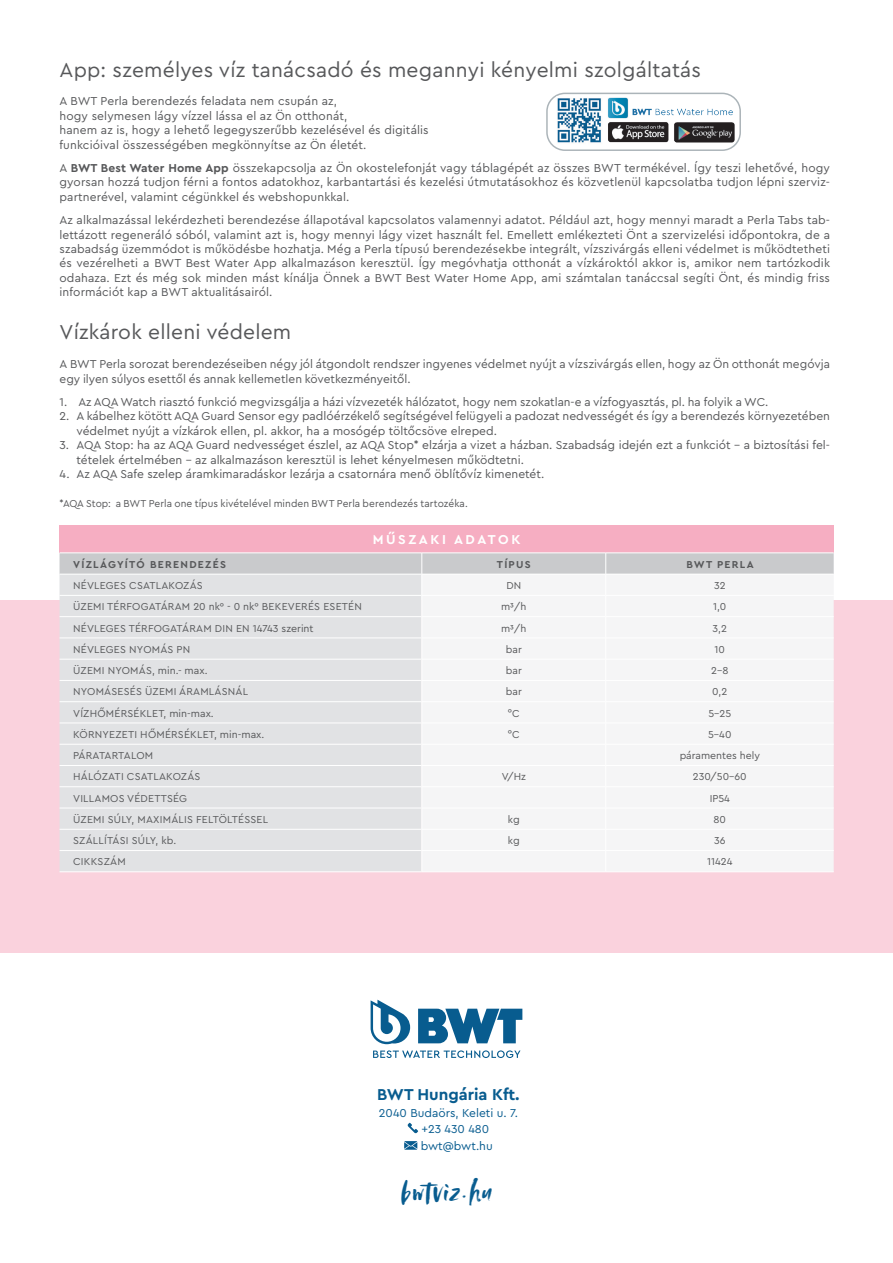
<style>
.page{position:relative;width:893px;height:1263px;background:#fff}
.page>*{position:absolute;margin:0;border:0;box-sizing:border-box;transform-origin:0 0}
.t1{font:30px "Avallon";letter-spacing:.06em;color:#085c8f}
.Content_Subline{font:21px "Cera PRO";letter-spacing:.01em;color:#57585a}
.Best-Nummern{font:700 16.5px "Cera PRO";color:#085c8f}
.Subline{font:700 13.5px "Cera PRO";letter-spacing:.19em;color:#fff}
.Copy{font:12px/14.4px "Cera PRO";color:#57585a}
.Best-Nummern-2{font:12px "Cera PRO";color:#085c8f}
.Chart{font:10.5px "Cera PRO";letter-spacing:.02em;color:#57585a}
.t2{font:700 10.5px "Cera PRO";letter-spacing:.12em;color:#57585a}
.Chart-2{font:10.5px "Cera PRO";color:#57585a}
.s1{font-weight:700}
</style>
<div class="page">
<div style="left:0;top:600px;width:893px;height:352px;background:#fad2dd"></div>
<svg style="left:407px;top:1123px;width:11px;height:10px"></svg>
<svg style="left:404px;top:1141px;width:13px;height:9px"></svg>
<svg style="left:373px;top:1050px;width:147px;height:8px"></svg>
<svg style="left:418px;top:1009px;width:104px;height:34px"></svg>
<svg style="left:371px;top:1000px;width:39px;height:44px"></svg>
<div style="left:60px;top:525px;width:774px;height:28px;background:#f6aec2"></div>
<hr style="left:60px;top:871px;width:362px;height:1px;background:#fff">
<svg style="left:60px;top:553px;width:774px;height:318px"></svg>
<hr style="left:422px;top:574px;width:184px;height:1px;background:#fff">
<hr style="left:606px;top:574px;width:228px;height:1px;background:#fff">
<hr style="left:422px;top:595px;width:184px;height:1px;background:#fff">
<hr style="left:606px;top:595px;width:228px;height:1px;background:#fff">
<hr style="left:422px;top:616px;width:184px;height:1px;background:#fff">
<hr style="left:606px;top:616px;width:228px;height:1px;background:#fff">
<hr style="left:422px;top:638px;width:184px;height:1px;background:#fff">
<hr style="left:606px;top:638px;width:228px;height:1px;background:#fff">
<hr style="left:422px;top:659px;width:184px;height:1px;background:#fff">
<hr style="left:606px;top:659px;width:228px;height:1px;background:#fff">
<hr style="left:422px;top:680px;width:184px;height:1px;background:#fff">
<hr style="left:606px;top:680px;width:228px;height:1px;background:#fff">
<hr style="left:422px;top:701px;width:184px;height:1px;background:#fff">
<hr style="left:606px;top:701px;width:228px;height:1px;background:#fff">
<hr style="left:422px;top:723px;width:184px;height:1px;background:#fff">
<hr style="left:606px;top:723px;width:228px;height:1px;background:#fff">
<hr style="left:422px;top:744px;width:184px;height:1px;background:#fff">
<hr style="left:606px;top:744px;width:228px;height:1px;background:#fff">
<hr style="left:422px;top:765px;width:184px;height:1px;background:#fff">
<hr style="left:606px;top:765px;width:228px;height:1px;background:#fff">
<hr style="left:422px;top:786px;width:184px;height:1px;background:#fff">
<hr style="left:606px;top:786px;width:228px;height:1px;background:#fff">
<hr style="left:422px;top:808px;width:184px;height:1px;background:#fff">
<hr style="left:606px;top:808px;width:228px;height:1px;background:#fff">
<hr style="left:422px;top:829px;width:184px;height:1px;background:#fff">
<hr style="left:606px;top:829px;width:228px;height:1px;background:#fff">
<hr style="left:422px;top:850px;width:184px;height:1px;background:#fff">
<hr style="left:606px;top:850px;width:228px;height:1px;background:#fff">
<hr style="left:422px;top:871px;width:184px;height:1px;background:#fff">
<hr style="left:606px;top:871px;width:228px;height:1px;background:#fff">
<div style="left:546px;top:93px;width:195px;height:58px;border:2px solid #828f96;border-radius:18px"></div>
<img style="left:550px;top:92px;width:187px;height:57px">
<p class="Content_Subline" style="left:60px;top:55px;width:643px">App: személyes víz tanácsadó és megannyi kényelmi szolgáltatás</p>
<p class="Copy" style="left:60px;top:94px;width:279px">A BWT Perla berendezés feladata nem csupán az,</p>
<p class="Copy" style="left:60px;top:108px;width:289px">hogy selymesen lágy vízzel lássa el az Ön otthonát,</p>
<p class="Copy" style="left:60px;top:122px;width:371px">hanem az is, hogy a lehető legegyszerűbb kezelésével és digitális</p>
<p class="Copy" style="left:60px;top:137px;width:308px">funkcióival összességében megkönnyítse az Ön életét.</p>
<p class="Copy" style="left:60px;top:160px;width:772px;text-align:justify">A <span class="s1">BWT Best Water Home App</span> összekapcsolja az Ön okostelefonját vagy táblagépét az összes BWT termékével. Így teszi lehetővé, hogy gyorsan hozzá tudjon férni a fontos adatokhoz, karbantartási és kezelési útmutatásokhoz és közvetlenül kapcsolatba tudjon lépni szerviz&shy;partnerével, valamint cégünkkel és webshopunkkal.</p>
<p class="Copy" style="left:60px;top:212px;width:772px;text-align:justify">Az alkalmazással lekérdezheti berendezése állapotával kapcsolatos valamennyi adatot. Például azt, hogy mennyi maradt a Perla Tabs tab&shy;lettázott regeneráló sóból, valamint azt is, hogy mennyi lágy vizet használt fel. Emellett emlékezteti Önt a szervizelési időpontokra, de a szabadság üzemmódot is működésbe hozhatja. Még a Perla típusú berendezésekbe integrált, vízszivárgás elleni védelmet is működtetheti és vezérelheti a BWT Best Water App alkalmazáson keresztül. Így megóvhatja otthonát a vízkároktól akkor is, amikor nem tartózkodik odahaza. Ezt és még sok minden mást kínálja Önnek a BWT Best Water Home App, ami számtalan tanáccsal segíti Önt, és mindig friss információt kap a BWT aktualitásairól.</p>
<p class="Content_Subline" style="left:60px;top:318px;width:233px">Vízkárok elleni védelem</p>
<p class="Copy" style="left:60px;top:356px;width:772px">A BWT Perla sorozat berendezéseiben négy jól átgondolt rendszer ingyenes védelmet nyújt a vízszivárgás ellen, hogy az Ön otthonát megóvja egy ilyen súlyos esettől és annak kellemetlen következményeitől.</p>
<p class="Copy" style="left:60px;top:394px;width:710px">1. Az AQA Watch riasztó funkció megvizsgálja a házi vízvezeték hálózatot, hogy nem szokatlan-e a vízfogyasztás, pl. ha folyik a WC.</p>
<p class="Copy" style="left:77px;top:409px;width:755px;text-indent:-17px">2. A kábelhez kötött AQA Guard Sensor egy padlóérzékelő segítségével felügyeli a padozat nedvességét és így a berendezés környezetében védelmet nyújt a vízkárok ellen, pl. akkor, ha a mosógép töltőcsöve elreped.</p>
<p class="Copy" style="left:77px;top:437px;width:755px;text-indent:-17px">3. AQA Stop: ha az AQA Guard nedvességet észlel, az AQA Stop* elzárja a vizet a házban. Szabadság idején ezt a funkciót – a biztosítási fel&shy;tételek értelmében – az alkalmazáson keresztül is lehet kényelmesen működtetni.</p>
<p class="Copy" style="left:60px;top:466px;width:486px">4. Az AQA Safe szelep áramkimaradáskor lezárja a csatornára menő öblítővíz kimenetét.</p>
<p class="Chart" style="left:60px;top:497px;width:410px">*AQA Stop: a BWT Perla one típus kivételével minden BWT Perla berendezés tartozéka.</p>
<p class="Subline" style="left:373px;top:531px;width:149px">MŰSZAKI ADATOK</p>
<p class="t2" style="left:73px;top:557px;width:154px">VÍZLÁGYÍTÓ BERENDEZÉS</p>
<p class="t2" style="left:497px;top:557px;width:35px">TÍPUS</p>
<p class="t2" style="left:686px;top:557px;width:69px">BWT PERLA</p>
<p class="Chart" style="left:73px;top:578px;width:131px">NÉVLEGES CSATLAKOZÁS</p>
<p class="Chart" style="left:506px;top:578px;width:16px">DN</p>
<p class="Chart" style="left:714px;top:578px;width:13px">32</p>
<p class="Chart" style="left:73px;top:600px;width:290px">ÜZEMI TÉRFOGATÁRAM 20 nkº - 0 nkº BEKEVERÉS ESETÉN</p>
<p class="Chart" style="left:501px;top:600px;width:27px">m3/h</p>
<p class="Chart" style="left:713px;top:600px;width:15px">1,0</p>
<p class="Chart" style="left:73px;top:621px;width:242px">NÉVLEGES TÉRFOGATÁRAM DIN EN 14743 szerint</p>
<p class="Chart" style="left:501px;top:621px;width:27px">m3/h</p>
<p class="Chart" style="left:713px;top:621px;width:16px">3,2</p>
<p class="Chart" style="left:73px;top:642px;width:119px">NÉVLEGES NYOMÁS PN</p>
<p class="Chart" style="left:506px;top:642px;width:17px">bar</p>
<p class="Chart" style="left:715px;top:642px;width:12px">10</p>
<p class="Chart" style="left:73px;top:663px;width:136px">ÜZEMI NYOMÁS, min.- max.</p>
<p class="Chart" style="left:506px;top:663px;width:17px">bar</p>
<p class="Chart" style="left:711px;top:663px;width:19px">2-8</p>
<p class="Chart" style="left:73px;top:685px;width:176px">NYOMÁSESÉS ÜZEMI ÁRAMLÁSNÁL</p>
<p class="Chart" style="left:506px;top:685px;width:17px">bar</p>
<p class="Chart" style="left:712px;top:685px;width:17px">0,2</p>
<p class="Chart" style="left:73px;top:706px;width:142px">VÍZHŐMÉRSÉKLET, min-max.</p>
<p class="Chart" style="left:508px;top:705px;width:13px">ºC</p>
<p class="Chart" style="left:708px;top:706px;width:24px">5-25</p>
<p class="Chart" style="left:73px;top:727px;width:193px">KÖRNYEZETI HŐMÉRSÉKLET, min-max.</p>
<p class="Chart" style="left:508px;top:726px;width:13px">ºC</p>
<p class="Chart" style="left:708px;top:727px;width:25px">5-40</p>
<p class="Chart" style="left:73px;top:749px;width:82px">PÁRATARTALOM</p>
<p class="Chart-2" style="left:680px;top:749px;width:82px">páramentes hely</p>
<p class="Chart" style="left:73px;top:770px;width:129px">HÁLÓZATI CSATLAKOZÁS</p>
<p class="Chart" style="left:502px;top:770px;width:26px">V/Hz</p>
<p class="Chart" style="left:693px;top:770px;width:55px">230/50-60</p>
<p class="Chart" style="left:73px;top:791px;width:115px">VILLAMOS VÉDETTSÉG</p>
<p class="Chart" style="left:710px;top:791px;width:22px">IP54</p>
<p class="Chart" style="left:73px;top:812px;width:196px">ÜZEMI SÚLY, MAXIMÁLIS FELTÖLTÉSSEL</p>
<p class="Chart" style="left:508px;top:812px;width:13px">kg</p>
<p class="Chart" style="left:714px;top:812px;width:14px">80</p>
<p class="Chart" style="left:73px;top:834px;width:105px">SZÁLLÍTÁSI SÚLY, kb.</p>
<p class="Chart" style="left:508px;top:834px;width:13px">kg</p>
<p class="Chart" style="left:714px;top:834px;width:13px">36</p>
<p class="Chart" style="left:73px;top:855px;width:54px">CIKKSZÁM</p>
<p class="Chart" style="left:707px;top:855px;width:27px">11424</p>
<p class="Best-Nummern" style="left:377px;top:1084px;width:144px">BWT Hungária Kft.</p>
<p class="Best-Nummern-2" style="left:379px;top:1105px;width:141px">2040 Budaörs, Keleti u. 7.</p>
<p class="Best-Nummern-2" style="left:421px;top:1121px;width:69px">+23 430 480</p>
<p class="Best-Nummern-2" style="left:421px;top:1138px;width:74px">bwt@bwt.hu</p>
<p class="t1" style="left:401px;top:1172px;width:92px">bwtviz.hu</p>
</div>
